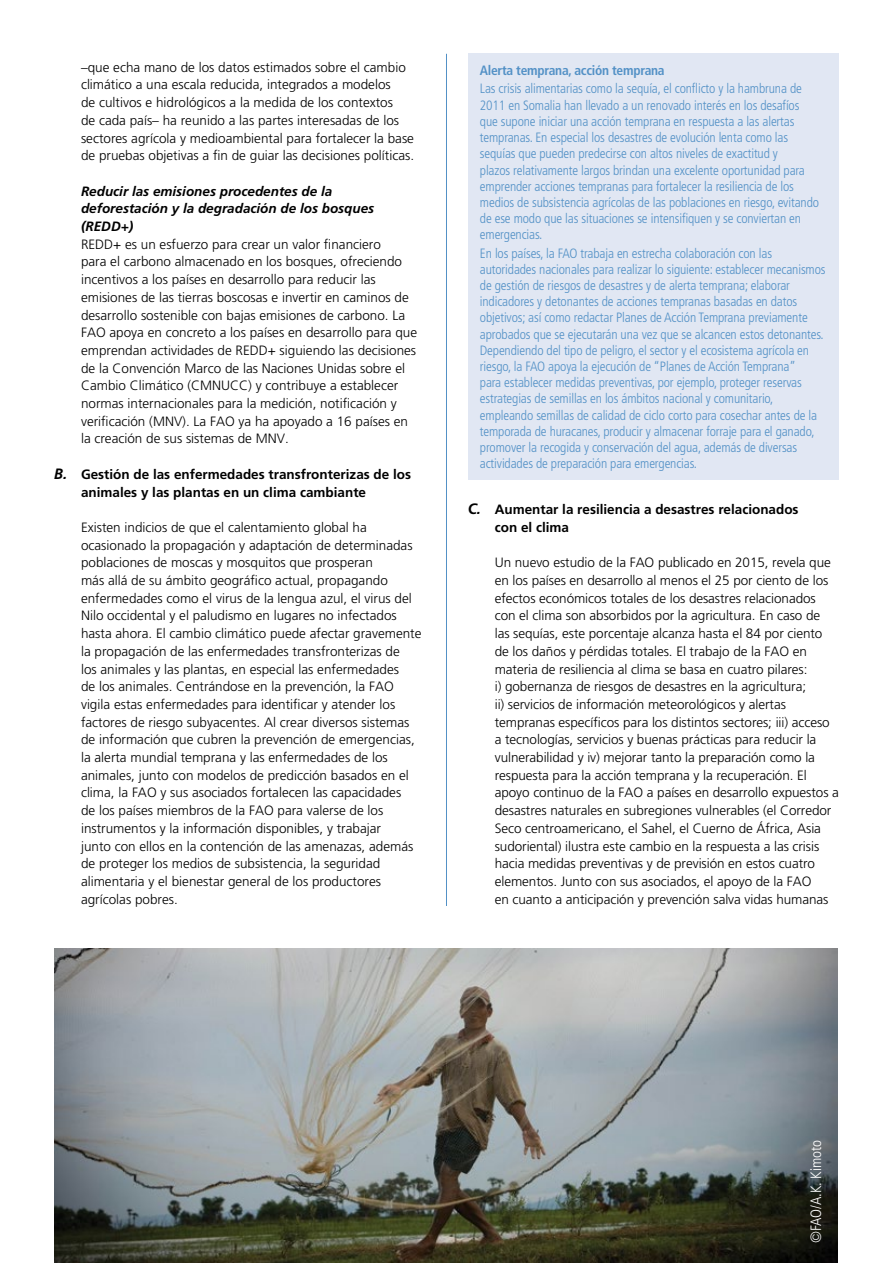
<style>
.page{position:relative;width:893px;height:1263px;background:#fff}
.page>*{position:absolute;margin:0;border:0;box-sizing:border-box;transform-origin:0 0}
.t1{font:300 condensed 15px "Frutiger LT Pro";color:#fff}
.t2{font:300 13.5px/17.7px "Frutiger";color:#000}
.t3{font:300 condensed 13.5px/16.2px "Frutiger LT Pro";letter-spacing:-.01em;color:#5391c6}
.t4{font:700 13.5px/17.7px "Frutiger";color:#000}
.t5{font:italic 700 13.5px/17.7px "Frutiger";color:#000}
.t6{font:700 condensed 13.5px "Frutiger LT Pro";letter-spacing:-.02em;color:#5391c6}
.s1{font-style:italic;font-size:15px}
</style>
<div class="page">
<hr style="left:446px;top:54px;width:1px;height:852px;background:#5391c6">
<img style="left:54px;top:948px;width:783px;height:315px">
<div style="left:468px;top:53px;width:371px;height:427px;background:#e1e7f3"></div>
<p class="t2" style="left:81px;top:58px;width:335px">–que echa mano de los datos estimados sobre el cambio climático a una escala reducida, integrados a modelos<br>de cultivos e hidrológicos a la medida de los contextos<br>de cada país– ha reunido a las partes interesadas de los sectores agrícola y medioambiental para fortalecer la base de pruebas objetivas a fin de guiar las decisiones políticas.</p>
<p class="t5" style="left:81px;top:182px;width:295px">Reducir las emisiones procedentes de la deforestación y la degradación de los bosques (REDD+)</p>
<p class="t2" style="left:81px;top:235px;width:338px">REDD+ es un esfuerzo para crear un valor financiero<br>para el carbono almacenado en los bosques, ofreciendo incentivos a los países en desarrollo para reducir las emisiones de las tierras boscosas e invertir en caminos de desarrollo sostenible con bajas emisiones de carbono. La FAO apoya en concreto a los países en desarrollo para que emprendan actividades de REDD+ siguiendo las decisiones de la Convención Marco de las Naciones Unidas sobre el Cambio Climático (CMNUCC) y contribuye a establecer normas internacionales para la medición, notificación y verificación (MNV). La FAO ya ha apoyado a 16 países en la creación de sus sistemas de MNV.</p>
<p class="t4" style="left:81px;top:465px;width:332px;text-indent:-27px"><span class="s1">B.</span> Gestión de las enfermedades transfronterizas de los animales y las plantas en un clima cambiante</p>
<p class="t2" style="left:81px;top:519px;width:342px">Existen indicios de que el calentamiento global ha ocasionado la propagación y adaptación de determinadas poblaciones de moscas y mosquitos que prosperan<br>más allá de su ámbito geográfico actual, propagando enfermedades como el virus de la lengua azul, el virus del Nilo occidental y el paludismo en lugares no infectados hasta ahora. El cambio climático puede afectar gravemente la propagación de las enfermedades transfronterizas de<br>los animales y las plantas, en especial las enfermedades<br>de los animales. Centrándose en la prevención, la FAO vigila estas enfermedades para identificar y atender los factores de riesgo subyacentes. Al crear diversos sistemas de información que cubren la prevención de emergencias, la alerta mundial temprana y las enfermedades de los animales, junto con modelos de predicción basados en el clima, la FAO y sus asociados fortalecen las capacidades<br>de los países miembros de la FAO para valerse de los instrumentos y la información disponibles, y trabajar<br>junto con ellos en la contención de las amenazas, además de proteger los medios de subsistencia, la seguridad alimentaria y el bienestar general de los productores agrícolas pobres.</p>
<p class="t6" style="left:480px;top:62px;width:186px">Alerta temprana, acción temprana</p>
<p class="t3" style="left:480px;top:81px;width:341px">Las crisis alimentarias como la sequía, el conflicto y la hambruna de 2011 en Somalia han llevado a un renovado interés en los desafíos que supone iniciar una acción temprana en respuesta a las alertas tempranas. En especial los desastres de evolución lenta como las sequías que pueden predecirse con altos niveles de exactitud y<br>plazos relativamente largos brindan una excelente oportunidad para emprender acciones tempranas para fortalecer la resiliencia de los medios de subsistencia agrícolas de las poblaciones en riesgo, evitando de ese modo que las situaciones se intensifiquen y se conviertan en emergencias.</p>
<p class="t3" style="left:480px;top:245px;width:347px">En los países, la FAO trabaja en estrecha colaboración con las autoridades nacionales para realizar lo siguiente: establecer mecanismos de gestión de riesgos de desastres y de alerta temprana; elaborar indicadores y detonantes de acciones tempranas basadas en datos objetivos; así como redactar Planes de Acción Temprana previamente aprobados que se ejecutarán una vez que se alcancen estos detonantes.<br>Dependiendo del tipo de peligro, el sector y el ecosistema agrícola en riesgo, la FAO apoya la ejecución de “Planes de Acción Temprana”<br>para establecer medidas preventivas, por ejemplo, proteger reservas estrategias de semillas en los ámbitos nacional y comunitario, empleando semillas de calidad de ciclo corto para cosechar antes de la temporada de huracanes, producir y almacenar forraje para el ganado, promover la recogida y conservación del agua, además de diversas actividades de preparación para emergencias.</p>
<p class="t4" style="left:495px;top:501px;width:305px;text-indent:-27px"><span class="s1">C.</span> Aumentar la resiliencia a desastres relacionados con el clima</p>
<p class="t2" style="left:495px;top:554px;width:346px">Un nuevo estudio de la FAO publicado en 2015, revela que en los países en desarrollo al menos el 25 por ciento de los efectos económicos totales de los desastres relacionados con el clima son absorbidos por la agricultura. En caso de<br>las sequías, este porcentaje alcanza hasta el 84 por ciento de los daños y pérdidas totales. El trabajo de la FAO en materia de resiliencia al clima se basa en cuatro pilares:<br>i) gobernanza de riesgos de desastres en la agricultura;<br>ii) servicios de información meteorológicos y alertas tempranas específicos para los distintos sectores; iii) acceso a tecnologías, servicios y buenas prácticas para reducir la vulnerabilidad y iv) mejorar tanto la preparación como la respuesta para la acción temprana y la recuperación. El apoyo continuo de la FAO a países en desarrollo expuestos a desastres naturales en subregiones vulnerables (el Corredor Seco centroamericano, el Sahel, el Cuerno de África, Asia sudoriental) ilustra este cambio en la respuesta a las crisis hacia medidas preventivas y de previsión en estos cuatro elementos. Junto con sus asociados, el apoyo de la FAO<br>en cuanto a anticipación y prevención salva vidas humanas</p>
<p class="t1" style="left:807px;top:1243px;width:105px;rotate:-90deg">©FAO/A.K. Kimoto</p>
</div>
